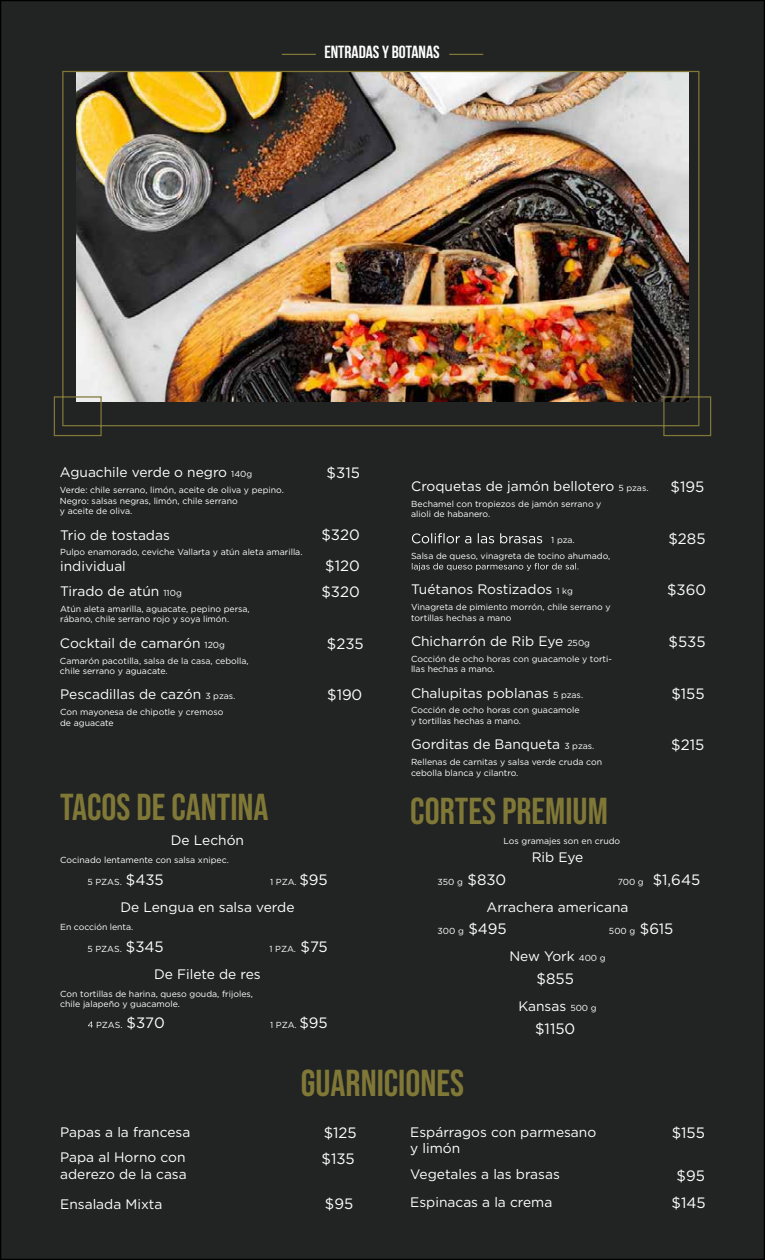
<style>
.page{position:relative;width:765px;height:1260px;background:#fff}
.page>*{position:absolute;margin:0;border:0;box-sizing:border-box;transform-origin:0 0}
.t1{font:37.5px "Bebas Neue";color:#807836}
.t2{font:700 17.5px "Bebas Neue";color:#fff}
.t3{font:15px/30.6px "Gotham";color:#fff}
.t4{font:13.75px/16.5px "Gotham";color:#fff}
.t5{font:8.75px/10.5px "Gotham";color:#fff}
.s1{font-size:8.75px}
.s2{font-size:15px}
</style>
<div class="page">
<div style="left:1px;top:1px;width:763px;height:1258px;background:#222323"></div>
<img style="left:53px;top:70px;width:659px;height:367px">
<hr style="left:282px;top:54px;width:34px;height:1px;background:#807836">
<hr style="left:449px;top:54px;width:34px;height:1px;background:#807836">
<svg style="left:412px;top:533px;width:130px;height:10px"></svg>
<svg style="left:412px;top:563px;width:166px;height:8px"></svg>
<svg style="left:88px;top:1021px;width:5px;height:7px"></svg>
<h2 class="t2" style="left:324px;top:42px;width:117px">ENTRADAS Y BOTANAS</h2>
<h3 class="t4" style="left:60px;top:464px;width:194px">Aguachile verde o negro <span class="s1">140g</span></h3>
<p class="t5" style="left:60px;top:484px;width:226px">Verde: chile serrano, limón, aceite de oliva y pepino.<br>Negro: salsas negras, limón, chile serrano<br>y aceite de oliva.</p>
<h3 class="t3" style="left:327px;top:457px;width:35px">$315</h3>
<h3 class="t4" style="left:411px;top:478px;width:239px">Croquetas de jamón bellotero <span class="s1">5 pzas.</span></h3>
<p class="t5" style="left:411px;top:498px;width:192px">Bechamel con tropiezos de jamón serrano y alioli de habanero.</p>
<h3 class="t3" style="left:671px;top:471px;width:35px">$195</h3>
<h3 class="t4" style="left:60px;top:526px;width:111px">Trio de tostadas</h3>
<p class="t5" style="left:60px;top:547px;width:244px">Pulpo enamorado, ceviche Vallarta y atún aleta amarilla.</p>
<h3 class="t4" style="left:60px;top:558px;width:67px">individual</h3>
<h3 class="t4" style="left:60px;top:583px;width:123px">Tirado de atún <span class="s1">110g</span></h3>
<p class="t5" style="left:60px;top:603px;width:191px">Atún aleta amarilla, aguacate, pepino persa, rábano, chile serrano rojo y soya limón.</p>
<h3 class="t3" style="left:321px;top:519px;width:40px">$320 $120</h3>
<h3 class="t3" style="left:321px;top:576px;width:40px">$320</h3>
<p class="t5" style="left:411px;top:532px;width:201px;line-height:15.6px;text-indent:140px">1 pza.<br>Salsa de queso, vinagreta de tocino ahumado,</p>
<h3 class="t3" style="left:668px;top:523px;width:39px">$285</h3>
<h3 class="t4" style="left:411px;top:581px;width:163px">Tuétanos Rostizados <span class="s1">1 kg</span></h3>
<p class="t5" style="left:411px;top:602px;width:201px">Vinagreta de pimiento morrón, chile serrano y tortillas hechas a mano</p>
<h3 class="t3" style="left:667px;top:574px;width:41px">$360</h3>
<h3 class="t4" style="left:60px;top:635px;width:167px">Cocktail de camarón <span class="s1">120g</span></h3>
<p class="t5" style="left:60px;top:655px;width:190px">Camarón pacotilla, salsa de la casa, cebolla, chile serrano y aguacate.</p>
<h3 class="t3" style="left:327px;top:628px;width:38px">$235</h3>
<h3 class="t4" style="left:411px;top:633px;width:181px">Chicharrón de Rib Eye <span class="s1">250g</span></h3>
<p class="t5" style="left:411px;top:653px;width:202px">Cocción de ocho horas con guacamole y torti&shy;llas hechas a mano.</p>
<h3 class="t3" style="left:669px;top:626px;width:38px">$535</h3>
<h3 class="t4" style="left:60px;top:686px;width:177px">Pescadillas de cazón <span class="s1">3 pzas.</span></h3>
<p class="t5" style="left:60px;top:707px;width:165px">Con mayonesa de chipotle y cremoso de aguacate</p>
<h3 class="t3" style="left:327px;top:679px;width:36px">$190</h3>
<h3 class="t4" style="left:411px;top:684px;width:174px">Chalupitas poblanas <span class="s1">5 pzas.</span></h3>
<p class="t5" style="left:411px;top:705px;width:170px">Cocción de ocho horas con guacamole y tortillas hechas a mano.</p>
<h3 class="t3" style="left:671px;top:678px;width:35px">$155</h3>
<h3 class="t4" style="left:411px;top:736px;width:185px">Gorditas de Banqueta <span class="s1">3 pzas.</span></h3>
<p class="t5" style="left:411px;top:757px;width:193px">Rellenas de carnitas y salsa verde cruda con cebolla blanca y cilantro.</p>
<h3 class="t3" style="left:671px;top:729px;width:35px">$215</h3>
<h1 class="t1" style="left:60px;top:786px;width:210px">TACOS DE CANTINA</h1>
<h3 class="t4" style="left:171px;top:832px;width:75px">De Lechón</h3>
<p class="t5" style="left:60px;top:854px;width:170px">Cocinado lentamente con salsa xnipec.</p>
<p class="t5" style="left:88px;top:876px;width:78px">5 PZAS. <span class="s2">$435</span></p>
<h1 class="t1" style="left:410px;top:790px;width:199px">CORTES PREMIUM</h1>
<h3 class="t4" style="left:532px;top:849px;width:53px">Rib Eye</h3>
<p class="t5" style="left:438px;top:876px;width:70px">350 g <span class="s2">$830</span></p>
<h3 class="t3" style="left:618px;top:864px;width:84px"><span class="s1">700 g</span> $1,645</h3>
<h3 class="t4" style="left:487px;top:899px;width:143px">Arrachera americana</h3>
<p class="t5" style="left:438px;top:925px;width:71px">300 g <span class="s2">$495</span></p>
<p class="t5" style="left:609px;top:925px;width:66px">500 g <span class="s2">$615</span></p>
<h3 class="t4" style="left:509px;top:948px;width:98px">New York <span class="s1">400 g</span></h3>
<h3 class="t3" style="left:537px;top:963px;width:39px">$855</h3>
<h3 class="t4" style="left:518px;top:998px;width:80px">Kansas <span class="s1">500 g</span></h3>
<h3 class="t3" style="left:535px;top:1013px;width:42px">$1150</h3>
<h1 class="t1" style="left:301px;top:1062px;width:165px">GUARNICIONES</h1>
<p class="t5" style="left:504px;top:836px;width:118px">Los gramajes son en crudo</p>
<p class="t5" style="left:270px;top:876px;width:59px">1 PZA. <span class="s2">$95</span></p>
<h3 class="t4" style="left:120px;top:899px;width:176px">De Lengua en salsa verde</h3>
<p class="t5" style="left:60px;top:921px;width:74px">En cocción lenta.</p>
<p class="t5" style="left:88px;top:943px;width:78px">5 PZAS. <span class="s2">$345</span></p>
<p class="t5" style="left:270px;top:943px;width:60px">1 PZA. <span class="s2">$75</span></p>
<h3 class="t4" style="left:154px;top:966px;width:108px">De Filete de res</h3>
<p class="t5" style="left:60px;top:988px;width:194px">Con tortillas de harina, queso gouda, frijoles, chile jalapeño y guacamole.</p>
<p class="t5" style="left:96px;top:1019px;width:70px">PZAS. <span class="s2">$370</span></p>
<p class="t5" style="left:270px;top:1019px;width:59px">1 PZA. <span class="s2">$95</span></p>
<h3 class="t4" style="left:60px;top:1123px;width:132px">Papas a la francesa</h3>
<h3 class="t3" style="left:324px;top:1117px;width:35px">$125</h3>
<h3 class="t4" style="left:60px;top:1149px;width:128px">Papa al Horno con aderezo de la casa</h3>
<h3 class="t3" style="left:321px;top:1143px;width:35px">$135</h3>
<h3 class="t4" style="left:60px;top:1195px;width:104px">Ensalada Mixta</h3>
<h3 class="t3" style="left:325px;top:1189px;width:30px">$95</h3>
<h3 class="t4" style="left:410px;top:1123px;width:188px">Espárragos con parmesano y limón</h3>
<h3 class="t3" style="left:672px;top:1117px;width:35px">$155</h3>
<h3 class="t4" style="left:410px;top:1166px;width:151px">Vegetales a las brasas</h3>
<h3 class="t3" style="left:677px;top:1160px;width:30px">$95</h3>
<h3 class="t4" style="left:410px;top:1193px;width:144px">Espinacas a la crema</h3>
<h3 class="t3" style="left:672px;top:1187px;width:36px">$145</h3>
</div>
